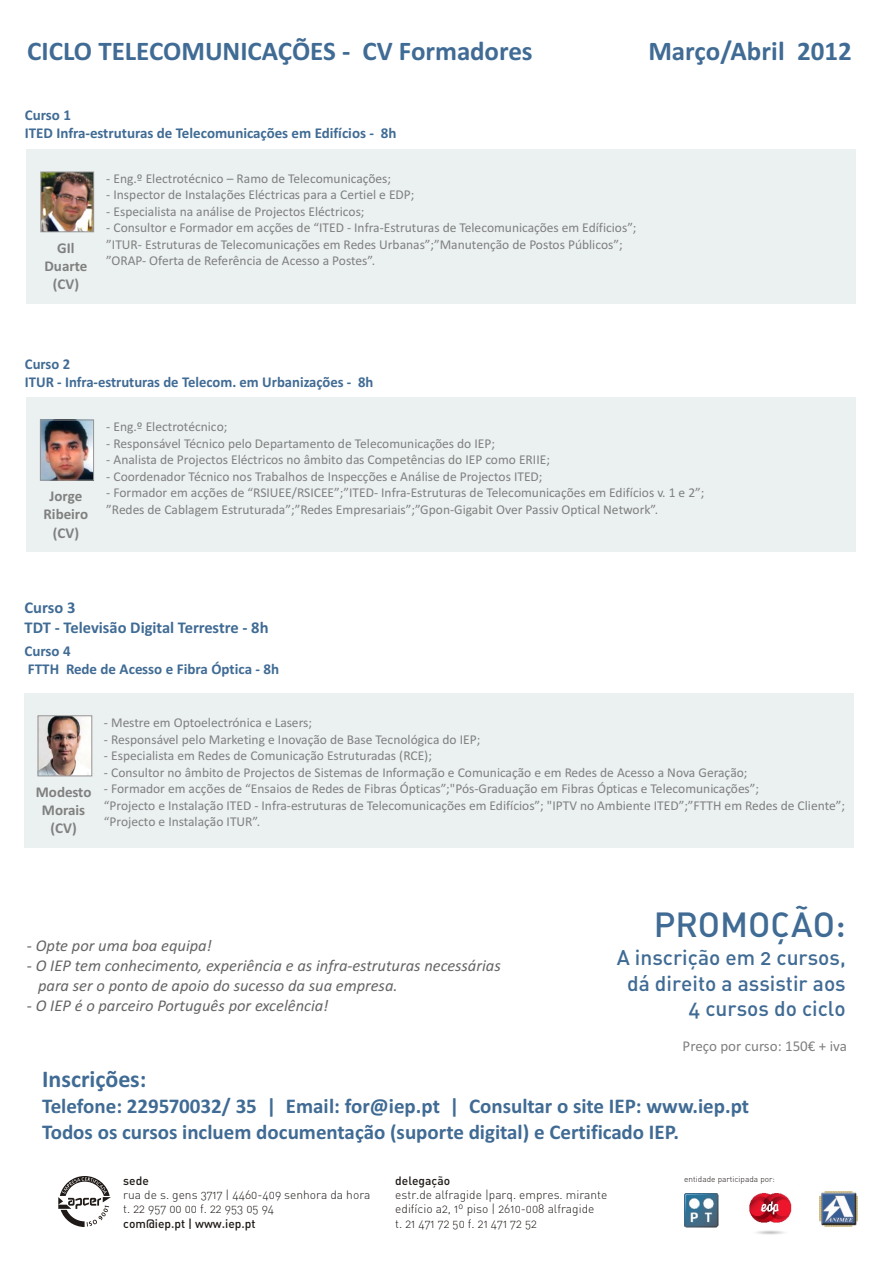
<style>
.page{position:relative;width:894px;height:1263px;background:#fff}
.page>*{position:absolute;margin:0;border:0;box-sizing:border-box;transform-origin:0 0}
.t1{font:34.5px "DIN Medium Alternate";color:#406b94}
.t2{font:700 27px "Calibri";color:#406b94}
.t3{font:700 24px "Calibri";color:#406b94}
.t4{font:700 21px/25.7px "Calibri";color:#406b94}
.t5{font:21px/25.5px "DIN Medium Alternate";color:#406b94;text-align:right}
.t6{font:italic 16.5px/20.1px "Calibri";color:#666}
.t7{font:700 16.5px/20.1px "Calibri";color:#406b94}
.t8{font:700 15px/18.3px "Calibri";color:#406b94}
.t9{font:700 15px/18.3px "Calibri";color:#808080;text-align:center}
.t10{font:15px "Calibri";color:#808080}
.t11{font:13.5px/16.5px "Calibri";color:#808080}
.t12{font:12px/14.5px "DIN Light Alternate";color:#1f1a17}
.t13{font:12px "DIN Medium Alternate";color:#1f1a17}
.t14{font:8.25px "DIN Light Alternate";color:#1f1a17}
</style>
<div class="page">
<div style="left:27px;top:397px;width:829px;height:155px;background:#ebf0f0"></div>
<div style="left:27px;top:149px;width:829px;height:155px;background:#ebf0f0"></div>
<svg style="left:58px;top:1176px;width:53px;height:51px"></svg>
<img style="left:749px;top:1193px;width:43px;height:42px">
<img style="left:685px;top:1194px;width:34px;height:33px">
<img style="left:820px;top:1192px;width:38px;height:35px">
<div style="left:25px;top:693px;width:829px;height:155px;background:#ebf0f0"></div>
<img style="left:37px;top:716px;width:53px;height:59px">
<div style="left:38px;top:716px;width:54px;height:60px;border:1px solid #969494"></div>
<img style="left:42px;top:422px;width:50px;height:56px">
<div style="left:40px;top:420px;width:54px;height:60px;border:1px solid #969494"></div>
<img style="left:43px;top:174px;width:49px;height:56px">
<div style="left:41px;top:172px;width:53px;height:60px;border:1px solid #969494"></div>
<h2 class="t2" style="left:27px;top:39px;width:507px">CICLO TELECOMUNICAÇÕES - CV Formadores</h2>
<h2 class="t2" style="left:648px;top:39px;width:205px">Março/Abril 2012</h2>
<p class="t8" style="left:25px;top:107px;width:373px">Curso 1<br>ITED Infra-estruturas de Telecomunicações em Edifícios - 8h</p>
<p class="t9" style="left:45px;top:240px;width:44px">GIl<br>Duarte (CV)</p>
<p class="t11" style="left:106px;top:171px;width:286px">- Eng.º Electrotécnico – Ramo de Telecomunicações;</p>
<p class="t11" style="left:106px;top:188px;width:310px">- Inspector de Instalações Eléctricas para a Certiel e EDP;</p>
<p class="t11" style="left:106px;top:204px;width:260px">- Especialista na análise de Projectos Eléctricos;</p>
<p class="t11" style="left:106px;top:221px;width:532px">- Consultor e Formador em acções de “ITED - Infra-Estruturas de Telecomunicações em Edíficios”; ”ITUR- Estruturas de Telecomunicações em Redes Urbanas”;”Manutenção de Postos Públicos”; ”ORAP- Oferta de Referência de Acesso a Postes”.</p>
<p class="t8" style="left:25px;top:356px;width:350px">Curso 2<br>ITUR - Infra-estruturas de Telecom. em Urbanizações - 8h</p>
<p class="t9" style="left:44px;top:488px;width:46px">Jorge<br>Ribeiro (CV)</p>
<p class="t11" style="left:106px;top:420px;width:123px">- Eng.º Electrotécnico;</p>
<p class="t11" style="left:106px;top:436px;width:390px">- Responsável Técnico pelo Departamento de Telecomunicações do IEP;</p>
<p class="t11" style="left:106px;top:453px;width:445px">- Analista de Projectos Eléctricos no âmbito das Competências do IEP como ERIIE;</p>
<p class="t11" style="left:106px;top:469px;width:438px">- Coordenador Técnico nos Trabalhos de Inspecções e Análise de Projectos ITED;</p>
<p class="t11" style="left:106px;top:486px;width:600px">- Formador em acções de “RSIUEE/RSICEE”;”ITED- Infra-Estruturas de Telecomunicações em Edifícios v. 1 e 2”; ”Redes de Cablagem Estruturada”;”Redes Empresariais”;”Gpon-Gigabit Over Passiv Optical Network”.</p>
<p class="t7" style="left:25px;top:599px;width:245px">Curso 3<br>TDT - Televisão Digital Terrestre - 8h</p>
<p class="t8" style="left:24px;top:643px;width:256px">Curso 4<br>FTTH Rede de Acesso e Fibra Óptica - 8h</p>
<p class="t9" style="left:36px;top:784px;width:57px">Modesto<br>Morais (CV)</p>
<p class="t11" style="left:104px;top:716px;width:210px">- Mestre em Optoelectrónica e Lasers;</p>
<p class="t11" style="left:104px;top:732px;width:378px">- Responsável pelo Marketing e Inovação de Base Tecnológica do IEP;</p>
<p class="t11" style="left:104px;top:748px;width:330px">- Especialista em Redes de Comunicação Estruturadas (RCE);</p>
<p class="t11" style="left:104px;top:765px;width:645px">- Consultor no âmbito de Projectos de Sistemas de Informação e Comunicação e em Redes de Acesso a Nova Geração;</p>
<p class="t11" style="left:104px;top:781px;width:743px">- Formador em acções de “Ensaios de Redes de Fibras Ópticas”;"Pós-Graduação em Fibras Ópticas e Telecomunicações”;<br>“Projecto e Instalação ITED - Infra-estruturas de Telecomunicações em Edifícios”; "IPTV no Ambiente ITED”;”FTTH em Redes de Cliente”; “Projecto e Instalação ITUR”.</p>
<p class="t6" style="left:27px;top:936px;width:187px">- Opte por uma boa equipa!</p>
<p class="t6" style="left:38px;top:957px;width:464px;text-indent:-11px">- O IEP tem conhecimento, experiência e as infra-estruturas necessárias para ser o ponto de apoio do sucesso da sua empresa.</p>
<p class="t6" style="left:27px;top:997px;width:303px">- O IEP é o parceiro Português por excelência!</p>
<h1 class="t1" style="left:654px;top:903px;width:194px">PROMOÇÃO:</h1>
<h3 class="t5" style="left:617px;top:944px;width:231px">A inscrição em 2 cursos, dá direito a assistir aos<br>4 cursos do ciclo</h3>
<p class="t10" style="left:683px;top:1039px;width:166px">Preço por curso: 150€ + iva</p>
<h3 class="t3" style="left:42px;top:1069px;width:106px">Inscrições:</h3>
<h3 class="t4" style="left:42px;top:1095px;width:709px">Telefone: 229570032/ 35 | Email: for@iep.pt | Consultar o site IEP: www.iep.pt<br>Todos os cursos incluem documentação (suporte digital) e Certificado IEP.</h3>
<p class="t13" style="left:123px;top:1173px;width:27px">sede</p>
<p class="t12" style="left:123px;top:1187px;width:249px">rua de s. gens 3717 | 4460-409 senhora da hora t. 22 957 00 00 f. 22 953 05 94</p>
<p class="t13" style="left:123px;top:1216px;width:134px">com@iep.pt | www.iep.pt</p>
<p class="t13" style="left:395px;top:1173px;width:56px">delegação</p>
<p class="t12" style="left:395px;top:1187px;width:214px">estr.de alfragide |parq. empres. mirante edifício a2, 1º piso | 2610-008 alfragide<br>t. 21 471 72 50 f. 21 471 72 52</p>
<p class="t14" style="left:684px;top:1173px;width:92px">entidade participada por:</p>
</div>
